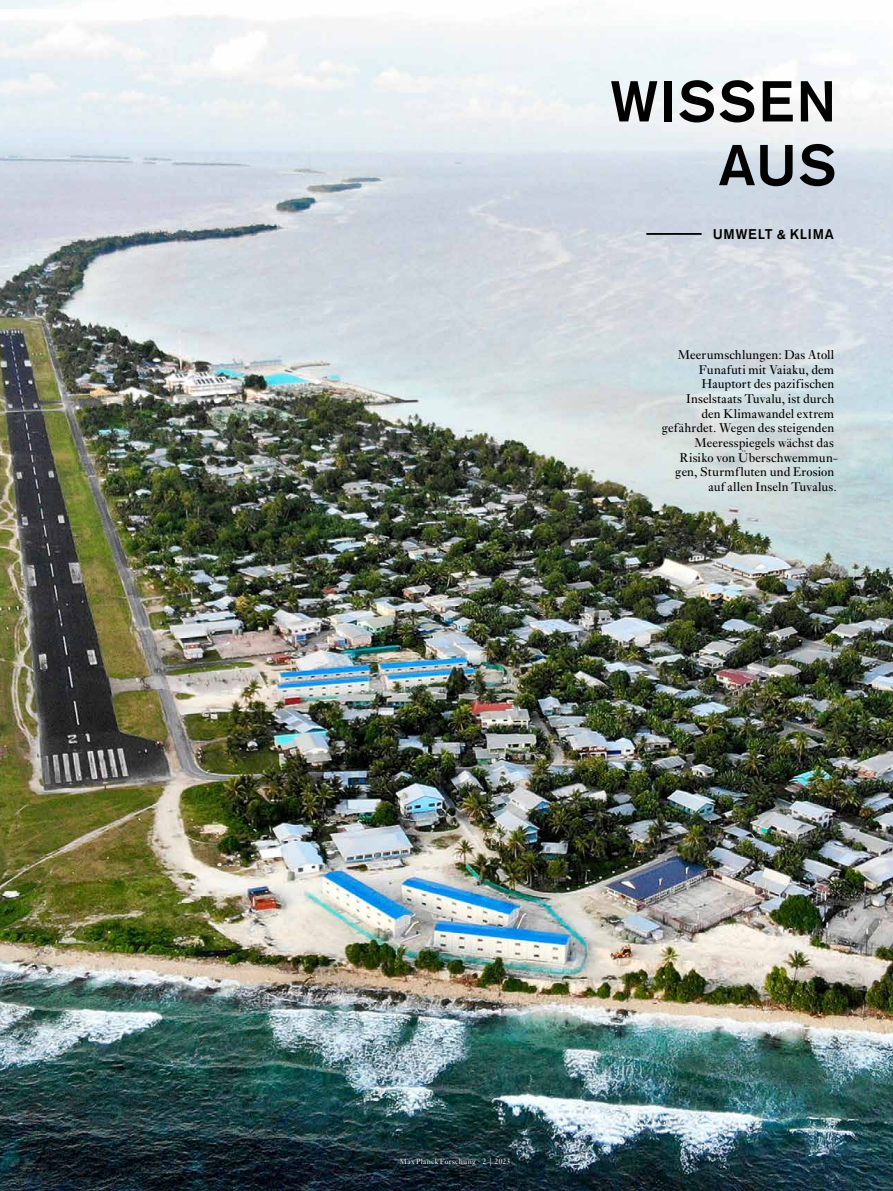
<style>
.page{position:relative;width:893px;height:1191px;background:#fff}
.page>*{position:absolute;margin:0;border:0;box-sizing:border-box;transform-origin:0 0}
.t1{font:500 57px/63.8px "Akzidenz Grotesk Pro";letter-spacing:.035em;color:#000;text-align:right}
.t2{font:500 13.95px "Akzidenz Grotesk Pro";letter-spacing:.055em;color:#000}
.t3{font:13.2px/14.7px "Ehrhardt MT Pro";letter-spacing:.01em;color:#000;text-align:right}
.t4{font:700 10.5px "Akzidenz Grotesk Pro";color:#000}
.t5{font:7.95px "Ehrhardt MT Pro";letter-spacing:.035em;color:#fff}
</style>
<div class="page">
<img style="left:0;top:0;width:893px;height:1191px">
<hr style="left:646px;top:233px;width:56px;height:2px;background:#000">
<h1 class="t1" style="left:610px;top:69px;width:228px">WISSEN<br>AUS</h1>
<p class="t2" style="left:713px;top:225px;width:111px">UMWELT &amp; KLIMA</p>
<p class="t3" style="left:662px;top:347px;width:177px">Meerumschlungen: Das Atoll<br>Funafuti mit Vaiaku, dem<br>Hauptort des pazifischen<br>Inselstaats Tuvalu, ist durch<br>den Klimawandel extrem gefährdet. Wegen des steigenden<br>Meeresspiegels wächst das<br>Risiko von Überschwemmun&shy;gen, Sturmfluten und Erosion auf allen Inseln Tuvalus.</p>
<p class="t4" style="left:849px;top:585px;width:13px">61</p>
<p class="t5" style="left:400px;top:1156px;width:112px">Max Planck Forschung · 2 | 2023</p>
</div>
